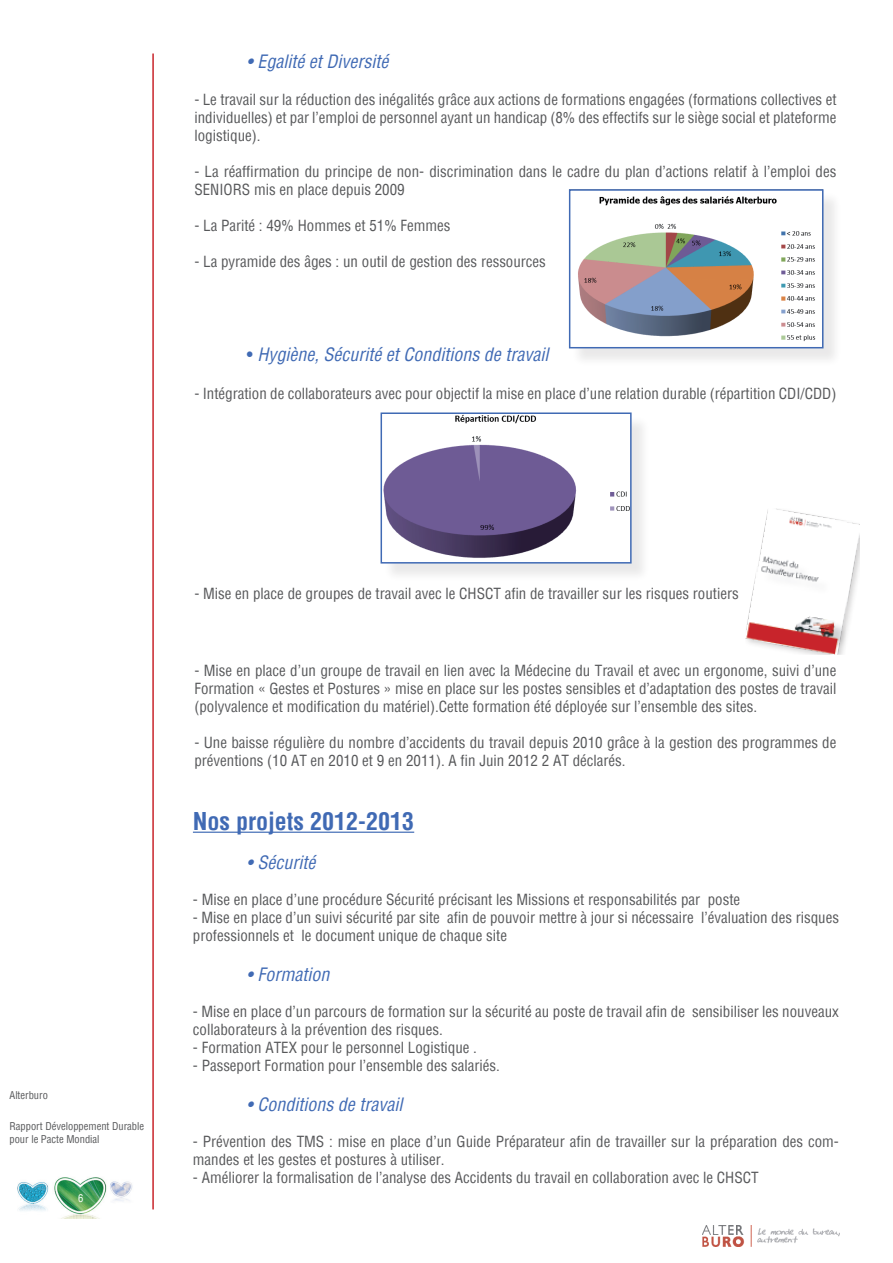
<style>
.page{position:relative;width:893px;height:1263px;background:#fff}
.page>*{position:absolute;margin:0;border:0;box-sizing:border-box;transform-origin:0 0}
.t1{font:700 condensed 24px "Helvetica";color:#406ab4}
.t2{font:italic condensed 18px "Helvetica";color:#406ab4}
.t3{font:condensed 15px/18px "Helvetica";color:#57585a}
.t4{font:condensed 10.5px/12.6px "Helvetica";color:#57585a}
.t5{font:condensed 10.5px "Helvetica";color:#fff}
.s1{font-style:normal}
</style>
<div class="page">
<img style="left:17px;top:1177px;width:136px;height:41px">
<hr style="left:152px;top:54px;width:2px;height:1155px;background:#c8242b">
<img style="left:702px;top:1226px;width:137px;height:20px">
<div style="left:571px;top:191px;width:271px;height:176px;background:#231f20;opacity:.1"></div>
<img style="left:572px;top:192px;width:248px;height:153px">
<div style="left:569px;top:189px;width:254px;height:159px;border:2px solid #406ab4"></div>
<div style="left:383px;top:415px;width:267px;height:167px;background:#231f20;opacity:.1"></div>
<img style="left:384px;top:415px;width:245px;height:145px">
<div style="left:381px;top:412px;width:251px;height:151px;border:2px solid #406ab4"></div>
<hr style="left:193px;top:832px;width:221px;height:1px;background:#406ab4">
<img style="left:745px;top:508px;width:114px;height:147px">
<p class="t2" style="left:247px;top:49px;width:143px">• Egalité et Diversité</p>
<p class="t3" style="left:194px;top:91px;width:644px;text-align:justify">- Le travail sur la réduction des inégalités grâce aux actions de formations engagées (formations collectives et individuelles) et par l’emploi de personnel ayant un handicap (8% des effectifs sur le siège social et plateforme logistique).</p>
<p class="t3" style="left:194px;top:163px;width:643px">- La réaffirmation du principe de non- discrimination dans le cadre du plan d’actions relatif à l’emploi des<br>SENIORS mis en place depuis 2009</p>
<p class="t3" style="left:194px;top:217px;width:258px">- La Parité : 49% Hommes et 51% Femmes</p>
<p class="t3" style="left:194px;top:253px;width:353px">- La pyramide des âges : un outil de gestion des ressources</p>
<p class="t2" style="left:247px;top:343px;width:303px"><span class="s1">•</span> Hygiène, Sécurité et Conditions de travail</p>
<p class="t3" style="left:194px;top:384px;width:643px">- Intégration de collaborateurs avec pour objectif la mise en place d’une relation durable (répartition CDI/CDD)</p>
<p class="t4" style="left:9px;top:1089px;width:40px">Alterburo</p>
<p class="t4" style="left:9px;top:1120px;width:136px">Rapport Développement Durable pour le Pacte Mondial</p>
<p class="t5" style="left:78px;top:1191px;width:7px">6</p>
<p class="t3" style="left:194px;top:584px;width:546px">- Mise en place de groupes de travail avec le CHSCT afin de travailler sur les risques routiers</p>
<p class="t3" style="left:194px;top:661px;width:643px;text-align:justify">- Mise en place d’un groupe de travail en lien avec la Médecine du Travail et avec un ergonome, suivi d’une Formation « Gestes et Postures » mise en place sur les postes sensibles et d’adaptation des postes de travail (polyvalence et modification du matériel).Cette formation été déployée sur l’ensemble des sites.</p>
<p class="t3" style="left:194px;top:733px;width:644px">- Une baisse régulière du nombre d’accidents du travail depuis 2010 grâce à la gestion des programmes de préventions (10 AT en 2010 et 9 en 2011). A fin Juin 2012 2 AT déclarés.</p>
<h1 class="t1" style="left:193px;top:805px;width:223px">Nos projets 2012-2013</h1>
<p class="t2" style="left:247px;top:851px;width:70px">• Sécurité</p>
<p class="t3" style="left:193px;top:891px;width:549px">- Mise en place d’une procédure Sécurité précisant les Missions et responsabilités par poste</p>
<p class="t3" style="left:193px;top:909px;width:648px">- Mise en place d’un suivi sécurité par site afin de pouvoir mettre à jour si nécessaire l’évaluation des risques professionnels et le document unique de chaque site</p>
<p class="t2" style="left:247px;top:963px;width:84px">• Formation</p>
<p class="t3" style="left:193px;top:1002px;width:647px">- Mise en place d’un parcours de formation sur la sécurité au poste de travail afin de sensibiliser les nouveaux collaborateurs à la prévention des risques.</p>
<p class="t3" style="left:193px;top:1038px;width:286px">- Formation ATEX pour le personnel Logistique .</p>
<p class="t3" style="left:193px;top:1056px;width:308px">- Passeport Formation pour l’ensemble des salariés.</p>
<p class="t2" style="left:247px;top:1092px;width:157px">• Conditions de travail</p>
<p class="t3" style="left:193px;top:1132px;width:647px">- Prévention des TMS : mise en place d’un Guide Préparateur afin de travailler sur la préparation des com&shy;mandes et les gestes et postures à utiliser.</p>
<p class="t3" style="left:193px;top:1168px;width:567px">- Améliorer la formalisation de l’analyse des Accidents du travail en collaboration avec le CHSCT</p>
</div>
